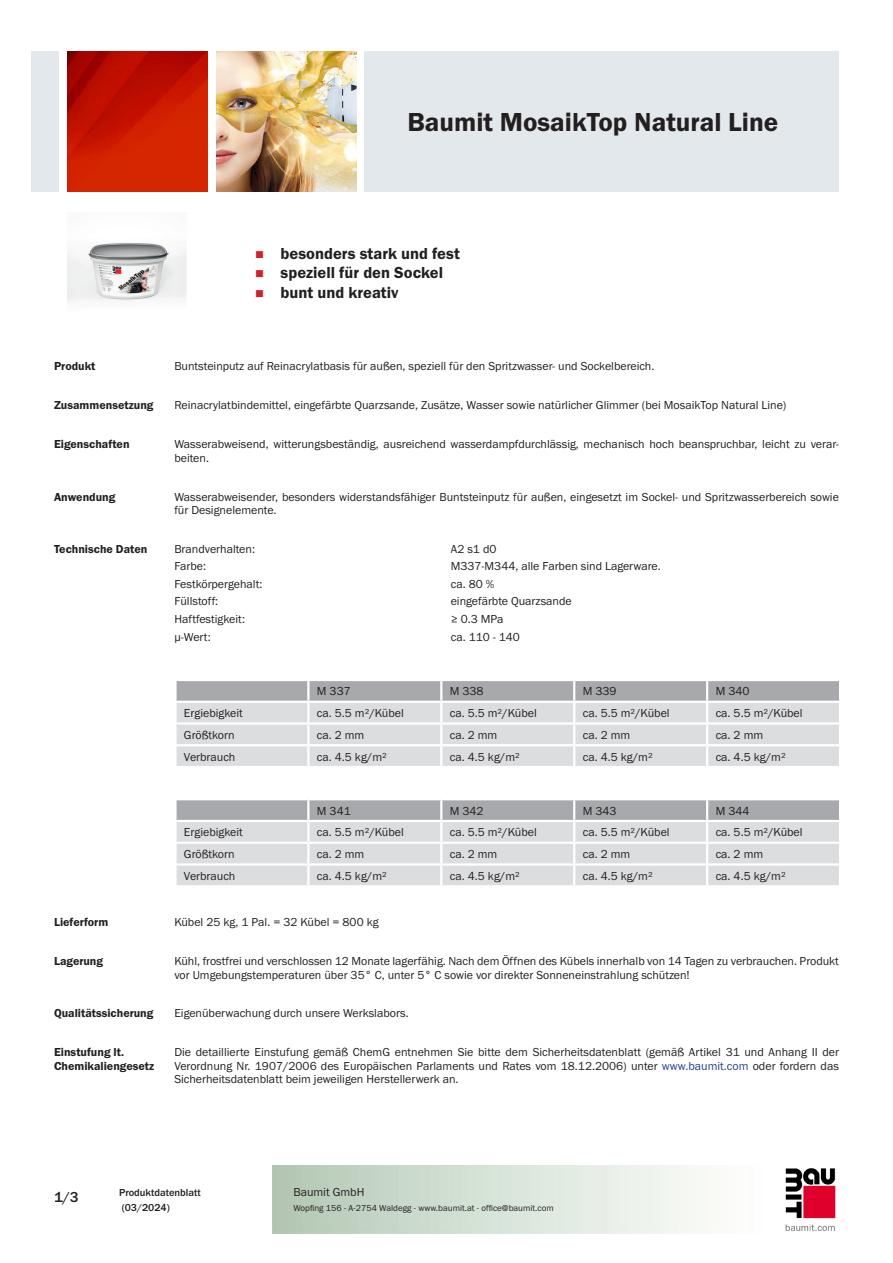
<style>
.page{position:relative;width:893px;height:1263px;background:#fff}
.page>*{position:absolute;margin:0;border:0;box-sizing:border-box;transform-origin:0 0}
.PDS_Produktname{font:27px "BM Franklin Gothic URW Dem";color:#231f20}
.t1{font:16.5px "BM Franklin Gothic URW Dem";color:#231f20}
.t2{font:500 15px "BM Franklin Gothic URW";color:#231f20}
.PDS_Standard{font:12px/13.5px "BM Franklin Gothic URW Boo";color:#231f20}
.PDS_Standard_linksbü{font:12px "BM Franklin Gothic URW Boo";color:#231f20}
.PDS_Header{font:12px/13.5px "BM Franklin Gothic URW Dem";color:#231f20}
.t3{font:500 10.5px/15px "BM Franklin Gothic URW";color:#231f20}
.t4{font:9px "BM Franklin Gothic URW Boo";color:#231f20}
.s1{color:#253f8e}
</style>
<div class="page">
<img style="left:785px;top:1168px;width:51px;height:63px">
<div style="left:32px;top:51px;width:27px;height:140px;background:#e2e8eb"></div>
<img style="left:68px;top:52px;width:140px;height:139px">
<img style="left:216px;top:51px;width:141px;height:140px">
<div style="left:365px;top:51px;width:474px;height:140px;background:#e2e8eb"></div>
<img style="left:68px;top:243px;width:119px;height:59px">
<svg style="left:175px;top:680px;width:665px;height:86px"></svg>
<hr style="left:174px;top:744px;width:134px;height:2px;background:#fff">
<hr style="left:174px;top:746px;width:3px;height:20px;background:#fff">
<hr style="left:308px;top:744px;width:133px;height:2px;background:#fff">
<hr style="left:307px;top:746px;width:2px;height:20px;background:#fff">
<hr style="left:441px;top:744px;width:133px;height:2px;background:#fff">
<hr style="left:440px;top:746px;width:2px;height:20px;background:#fff">
<hr style="left:574px;top:744px;width:133px;height:2px;background:#fff">
<hr style="left:573px;top:746px;width:2px;height:20px;background:#fff">
<hr style="left:707px;top:744px;width:134px;height:2px;background:#fff">
<hr style="left:706px;top:746px;width:2px;height:20px;background:#fff">
<hr style="left:839px;top:746px;width:2px;height:20px;background:#fff">
<svg style="left:175px;top:799px;width:665px;height:87px"></svg>
<hr style="left:707px;top:885px;width:134px;height:2px;background:#fff">
<p class="PDS_Produktname" style="left:407px;top:106px;width:372px">Baumit MosaikTop Natural Line</p>
<p class="t1" style="left:281px;top:243px;width:181px">besonders stark und fest</p>
<p class="t1" style="left:281px;top:263px;width:164px">speziell für den Sockel</p>
<p class="t1" style="left:281px;top:282px;width:119px">bunt und kreativ</p>
<p class="PDS_Header" style="left:54px;top:360px;width:43px">Produkt</p>
<p class="PDS_Standard" style="left:174px;top:360px;width:482px">Buntsteinputz auf Reinacrylatbasis für außen, speziell für den Spritzwasser- und Sockelbereich.</p>
<p class="PDS_Header" style="left:54px;top:399px;width:101px">Zusammensetzung</p>
<p class="PDS_Standard" style="left:174px;top:399px;width:614px">Reinacrylatbindemittel, eingefärbte Quarzsande, Zusätze, Wasser sowie natürlicher Glimmer (bei MosaikTop Natural Line)</p>
<p class="PDS_Header" style="left:54px;top:438px;width:77px">Eigenschaften</p>
<p class="PDS_Standard" style="left:174px;top:438px;width:666px">Wasserabweisend, witterungsbeständig, ausreichend wasserdampfdurchlässig, mechanisch hoch beanspruchbar, leicht zu verar&shy;beiten.</p>
<p class="PDS_Header" style="left:54px;top:490px;width:63px">Anwendung</p>
<p class="PDS_Standard" style="left:174px;top:490px;width:666px">Wasserabweisender, besonders widerstandsfähiger Buntsteinputz für außen, eingesetzt im Sockel- und Spritzwasserbereich sowie für Designelemente.</p>
<p class="PDS_Header" style="left:54px;top:542px;width:95px">Technische Daten</p>
<p class="PDS_Standard_linksbü" style="left:174px;top:541px;width:82px">Brandverhalten:</p>
<p class="PDS_Standard_linksbü" style="left:451px;top:541px;width:47px">A2 s1 d0</p>
<p class="PDS_Standard_linksbü" style="left:174px;top:559px;width:33px">Farbe:</p>
<p class="PDS_Standard_linksbü" style="left:451px;top:559px;width:211px">M337-M344, alle Farben sind Lagerware.</p>
<p class="PDS_Standard_linksbü" style="left:174px;top:576px;width:90px">Festkörpergehalt:</p>
<p class="PDS_Standard_linksbü" style="left:451px;top:576px;width:45px">ca. 80 %</p>
<p class="PDS_Standard_linksbü" style="left:174px;top:594px;width:45px">Füllstoff:</p>
<p class="PDS_Standard_linksbü" style="left:451px;top:594px;width:123px">eingefärbte Quarzsande</p>
<p class="PDS_Standard_linksbü" style="left:174px;top:611px;width:72px">Haftfestigkeit:</p>
<p class="PDS_Standard_linksbü" style="left:451px;top:611px;width:54px">≥ 0.3 MPa</p>
<p class="PDS_Standard_linksbü" style="left:174px;top:629px;width:38px">μ-Wert:</p>
<p class="PDS_Standard_linksbü" style="left:451px;top:629px;width:71px">ca. 110 - 140</p>
<p class="PDS_Standard_linksbü" style="left:317px;top:684px;width:35px">M 337</p>
<p class="PDS_Standard_linksbü" style="left:450px;top:684px;width:35px">M 338</p>
<p class="PDS_Standard_linksbü" style="left:583px;top:684px;width:35px">M 339</p>
<p class="PDS_Standard_linksbü" style="left:716px;top:684px;width:35px">M 340</p>
<p class="PDS_Standard_linksbü" style="left:184px;top:706px;width:60px">Ergiebigkeit</p>
<p class="PDS_Standard_linksbü" style="left:317px;top:706px;width:88px">ca. 5.5 m²/Kübel</p>
<p class="PDS_Standard_linksbü" style="left:450px;top:706px;width:88px">ca. 5.5 m²/Kübel</p>
<p class="PDS_Standard_linksbü" style="left:583px;top:706px;width:88px">ca. 5.5 m²/Kübel</p>
<p class="PDS_Standard_linksbü" style="left:716px;top:706px;width:88px">ca. 5.5 m²/Kübel</p>
<p class="PDS_Standard_linksbü" style="left:184px;top:727px;width:52px">Größtkorn</p>
<p class="PDS_Standard_linksbü" style="left:317px;top:727px;width:49px">ca. 2 mm</p>
<p class="PDS_Standard_linksbü" style="left:450px;top:727px;width:49px">ca. 2 mm</p>
<p class="PDS_Standard_linksbü" style="left:583px;top:727px;width:49px">ca. 2 mm</p>
<p class="PDS_Standard_linksbü" style="left:716px;top:727px;width:49px">ca. 2 mm</p>
<p class="PDS_Standard_linksbü" style="left:184px;top:749px;width:53px">Verbrauch</p>
<p class="PDS_Standard_linksbü" style="left:317px;top:749px;width:71px">ca. 4.5 kg/m²</p>
<p class="PDS_Standard_linksbü" style="left:450px;top:749px;width:71px">ca. 4.5 kg/m²</p>
<p class="PDS_Standard_linksbü" style="left:583px;top:749px;width:71px">ca. 4.5 kg/m²</p>
<p class="PDS_Standard_linksbü" style="left:716px;top:749px;width:71px">ca. 4.5 kg/m²</p>
<p class="PDS_Standard_linksbü" style="left:317px;top:803px;width:35px">M 341</p>
<p class="PDS_Standard_linksbü" style="left:450px;top:803px;width:35px">M 342</p>
<p class="PDS_Standard_linksbü" style="left:583px;top:803px;width:35px">M 343</p>
<p class="PDS_Standard_linksbü" style="left:716px;top:803px;width:35px">M 344</p>
<p class="PDS_Standard_linksbü" style="left:184px;top:825px;width:60px">Ergiebigkeit</p>
<p class="PDS_Standard_linksbü" style="left:317px;top:825px;width:88px">ca. 5.5 m²/Kübel</p>
<p class="PDS_Standard_linksbü" style="left:450px;top:825px;width:88px">ca. 5.5 m²/Kübel</p>
<p class="PDS_Standard_linksbü" style="left:583px;top:825px;width:88px">ca. 5.5 m²/Kübel</p>
<p class="PDS_Standard_linksbü" style="left:716px;top:825px;width:88px">ca. 5.5 m²/Kübel</p>
<p class="PDS_Standard_linksbü" style="left:184px;top:847px;width:52px">Größtkorn</p>
<p class="PDS_Standard_linksbü" style="left:317px;top:847px;width:49px">ca. 2 mm</p>
<p class="PDS_Standard_linksbü" style="left:450px;top:847px;width:49px">ca. 2 mm</p>
<p class="PDS_Standard_linksbü" style="left:583px;top:847px;width:49px">ca. 2 mm</p>
<p class="PDS_Standard_linksbü" style="left:716px;top:847px;width:49px">ca. 2 mm</p>
<p class="PDS_Standard_linksbü" style="left:184px;top:868px;width:53px">Verbrauch</p>
<p class="PDS_Standard_linksbü" style="left:317px;top:868px;width:71px">ca. 4.5 kg/m²</p>
<p class="PDS_Standard_linksbü" style="left:450px;top:868px;width:71px">ca. 4.5 kg/m²</p>
<p class="PDS_Standard_linksbü" style="left:583px;top:868px;width:71px">ca. 4.5 kg/m²</p>
<p class="PDS_Standard_linksbü" style="left:716px;top:868px;width:71px">ca. 4.5 kg/m²</p>
<p class="PDS_Header" style="left:54px;top:916px;width:56px">Lieferform</p>
<p class="PDS_Standard" style="left:174px;top:916px;width:206px">Kübel 25 kg, 1 Pal. = 32 Kübel = 800 kg</p>
<p class="PDS_Header" style="left:54px;top:954px;width:51px">Lagerung</p>
<p class="PDS_Standard" style="left:174px;top:954px;width:666px">Kühl, frostfrei und verschlossen 12 Monate lagerfähig. Nach dem Öffnen des Kübels innerhalb von 14 Tagen zu verbrauchen. Produkt vor Umgebungstemperaturen über 35° C, unter 5° C sowie vor direkter Sonneneinstrahlung schützen!</p>
<p class="PDS_Header" style="left:54px;top:1007px;width:101px">Qualitätssicherung</p>
<p class="PDS_Standard" style="left:174px;top:1007px;width:236px">Eigenüberwachung durch unsere Werkslabors.</p>
<p class="PDS_Header" style="left:54px;top:1046px;width:102px">Einstufung lt.<br>Chemikaliengesetz</p>
<p class="PDS_Standard" style="left:174px;top:1046px;width:666px;text-align:justify">Die detaillierte Einstufung gemäß ChemG entnehmen Sie bitte dem Sicherheitsdatenblatt (gemäß Artikel 31 und Anhang II der Verordnung Nr. 1907/2006 des Europäischen Parlaments und Rates vom 18.12.2006) unter <span class="s1">www.baumit.com</span> oder fordern das Sicherheitsdatenblatt beim jeweiligen Herstellerwerk an.</p>
<p class="t2" style="left:54px;top:1188px;width:26px">1/3</p>
<p class="t3" style="left:119px;top:1185px;width:83px">Produktdatenblatt (03/2024)</p>
<p class="PDS_Standard" style="left:293px;top:1185px;width:73px">Baumit GmbH</p>
<p class="t4" style="left:293px;top:1202px;width:262px">Wopfing 156 - A-2754 Waldegg - www.baumit.at - office@baumit.com</p>
</div>
